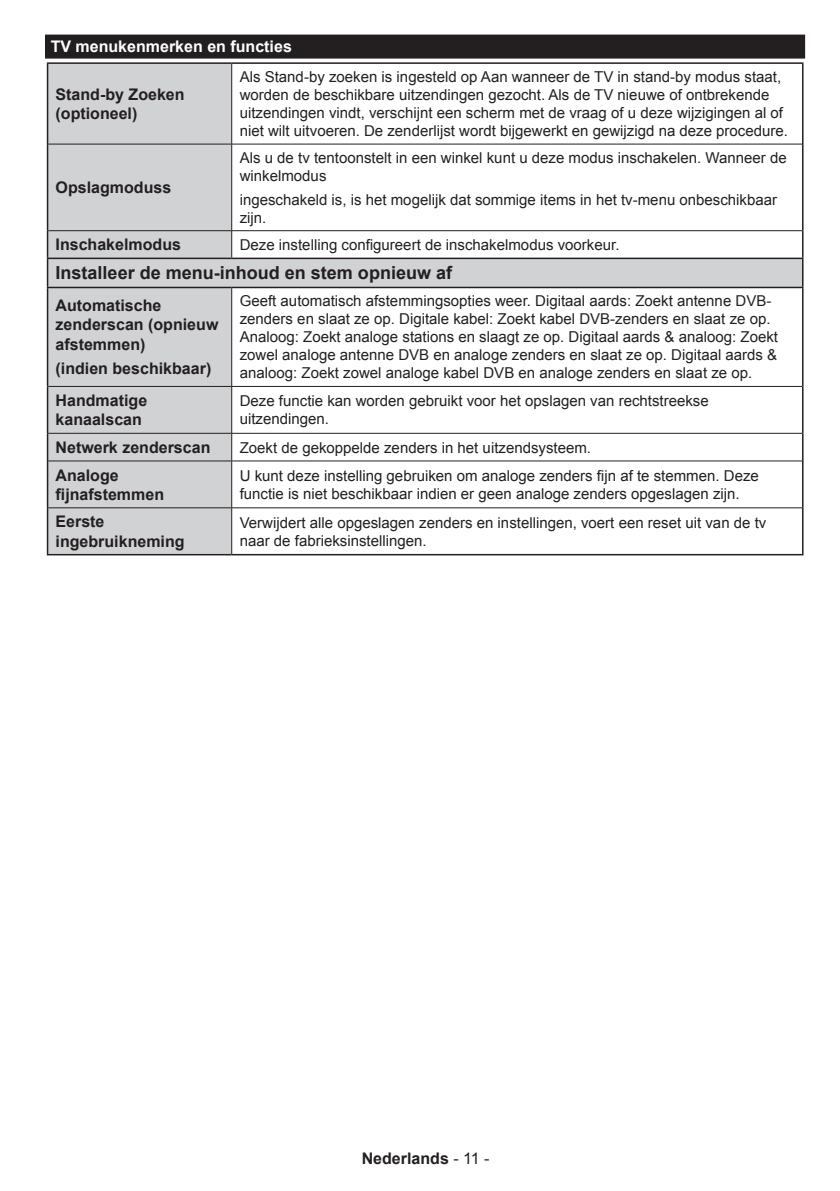
<style>
.page{position:relative;width:840px;height:1191px;background:#fff}
.page>*{position:absolute;margin:0;border:0;box-sizing:border-box;transform-origin:0 0}
.Tablo_stili_ust_basl{font:700 18px "Arial";color:#231f20}
.Body_text_bold{font:700 16px/19.2px "Arial";color:#231f20}
.Heading_Siyah_Goster{font:700 16px "Arial";color:#fff}
.Tablo_stili_govde{font:15px/18px "Arial";color:#231f20}
.s1{font-weight:400}
</style>
<div class="page">
<div style="left:45px;top:35px;width:759px;height:24px;background:#231f20"></div>
<svg style="left:48px;top:64px;width:753px;height:490px"></svg>
<hr style="left:801px;top:64px;width:2px;height:80px;background:#231f20">
<hr style="left:801px;top:231px;width:2px;height:27px;background:#231f20">
<hr style="left:801px;top:259px;width:2px;height:28px;background:#231f20">
<hr style="left:801px;top:288px;width:2px;height:98px;background:#231f20">
<hr style="left:801px;top:508px;width:2px;height:46px;background:#231f20">
<hr style="left:47px;top:64px;width:1px;height:80px;background:#231f20">
<hr style="left:47px;top:144px;width:1px;height:87px;background:#231f20">
<hr style="left:47px;top:288px;width:1px;height:98px;background:#231f20">
<hr style="left:47px;top:386px;width:1px;height:47px;background:#231f20">
<svg style="left:47px;top:433px;width:1px;height:28px"></svg>
<hr style="left:47px;top:461px;width:1px;height:47px;background:#231f20">
<hr style="left:47px;top:508px;width:1px;height:46px;background:#231f20">
<hr style="left:47px;top:62px;width:184px;height:2px;background:#231f20">
<hr style="left:231px;top:64px;width:1px;height:80px;background:#231f20">
<hr style="left:48px;top:144px;width:183px;height:1px;background:#231f20">
<hr style="left:231px;top:144px;width:570px;height:1px;background:#231f20">
<hr style="left:231px;top:144px;width:1px;height:86px;background:#231f20">
<hr style="left:48px;top:230px;width:183px;height:1px;background:#231f20">
<hr style="left:231px;top:230px;width:570px;height:1px;background:#231f20">
<svg style="left:231px;top:231px;width:1px;height:27px"></svg>
<hr style="left:231px;top:288px;width:1px;height:98px;background:#231f20">
<hr style="left:48px;top:386px;width:183px;height:1px;background:#231f20">
<hr style="left:231px;top:386px;width:570px;height:1px;background:#231f20">
<hr style="left:231px;top:387px;width:1px;height:46px;background:#231f20">
<hr style="left:48px;top:433px;width:183px;height:1px;background:#231f20">
<hr style="left:231px;top:433px;width:570px;height:1px;background:#231f20">
<svg style="left:231px;top:433px;width:1px;height:27px"></svg>
<hr style="left:48px;top:460px;width:183px;height:1px;background:#231f20">
<hr style="left:231px;top:460px;width:570px;height:1px;background:#231f20">
<hr style="left:231px;top:461px;width:1px;height:46px;background:#231f20">
<hr style="left:48px;top:507px;width:183px;height:1px;background:#231f20">
<hr style="left:231px;top:507px;width:570px;height:1px;background:#231f20">
<hr style="left:231px;top:508px;width:1px;height:46px;background:#231f20">
<hr style="left:47px;top:258px;width:184px;height:1px;background:#231f20">
<svg style="left:47px;top:231px;width:1px;height:56px"></svg>
<hr style="left:231px;top:258px;width:572px;height:1px;background:#231f20">
<hr style="left:47px;top:287px;width:184px;height:1px;background:#231f20">
<hr style="left:231px;top:62px;width:572px;height:2px;background:#231f20">
<hr style="left:801px;top:144px;width:2px;height:87px;background:#231f20">
<hr style="left:231px;top:287px;width:572px;height:1px;background:#231f20">
<hr style="left:801px;top:386px;width:2px;height:47px;background:#231f20">
<hr style="left:801px;top:433px;width:2px;height:28px;background:#231f20">
<hr style="left:801px;top:461px;width:2px;height:47px;background:#231f20">
<hr style="left:47px;top:554px;width:184px;height:1px;background:#231f20">
<hr style="left:231px;top:554px;width:572px;height:1px;background:#231f20">
<p class="Heading_Siyah_Goster" style="left:51px;top:35px;width:242px">TV menukenmerken en functies</p>
<p class="Body_text_bold" style="left:56px;top:85px;width:130px">Stand-by Zoeken (optioneel)</p>
<p class="Tablo_stili_govde" style="left:239px;top:68px;width:549px">Als Stand-by zoeken is ingesteld op Aan wanneer de TV in stand-by modus staat, worden de beschikbare uitzendingen gezocht. Als de TV nieuwe of ontbrekende uitzendingen vindt, verschijnt een scherm met de vraag of u deze wijzigingen al of niet wilt uitvoeren. De zenderlijst wordt bijgewerkt en gewijzigd na deze procedure.</p>
<p class="Body_text_bold" style="left:56px;top:178px;width:117px">Opslagmoduss</p>
<p class="Tablo_stili_govde" style="left:239px;top:149px;width:548px">Als u de tv tentoonstelt in een winkel kunt u deze modus inschakelen. Wanneer de winkelmodus</p>
<p class="Tablo_stili_govde" style="left:239px;top:191px;width:538px">ingeschakeld is, is het mogelijk dat sommige items in het tv-menu onbeschikbaar zijn.</p>
<p class="Body_text_bold" style="left:56px;top:236px;width:127px">Inschakelmodus</p>
<p class="Tablo_stili_govde" style="left:239px;top:236px;width:381px">Deze instelling configureert de inschakelmodus voorkeur.</p>
<p class="Tablo_stili_ust_basl" style="left:56px;top:261px;width:398px">Installeer de menu-inhoud en stem opnieuw af</p>
<p class="Body_text_bold" style="left:56px;top:296px;width:164px">Automatische zenderscan (opnieuw afstemmen)</p>
<p class="Body_text_bold" style="left:56px;top:360px;width:157px">(indien beschikbaar)</p>
<p class="Tablo_stili_govde" style="left:239px;top:292px;width:539px">Geeft automatisch afstemmingsopties weer. Digitaal aards: Zoekt antenne DVB&shy;zenders en slaat ze op. Digitale kabel: Zoekt kabel DVB-zenders en slaat ze op.<br>Analoog: Zoekt analoge stations en slaagt ze op. Digitaal aards &amp; analoog: Zoekt zowel analoge antenne DVB en analoge zenders en slaat ze op. Digitaal aards &amp; analoog: Zoekt zowel analoge kabel DVB en analoge zenders en slaat ze op.</p>
<p class="Body_text_bold" style="left:56px;top:391px;width:93px">Handmatige kanaalscan</p>
<p class="Tablo_stili_govde" style="left:239px;top:392px;width:470px">Deze functie kan worden gebruikt voor het opslagen van rechtstreekse uitzendingen.</p>
<p class="Body_text_bold" style="left:56px;top:438px;width:156px">Netwerk zenderscan</p>
<p class="Tablo_stili_govde" style="left:239px;top:438px;width:353px">Zoekt de gekoppelde zenders in het uitzendsysteem.</p>
<p class="Body_text_bold" style="left:56px;top:466px;width:110px">Analoge fijnafstemmen</p>
<p class="Tablo_stili_govde" style="left:239px;top:467px;width:520px">U kunt deze instelling gebruiken om analoge zenders fijn af te stemmen. Deze functie is niet beschikbaar indien er geen analoge zenders opgeslagen zijn.</p>
<p class="Body_text_bold" style="left:56px;top:513px;width:130px">Eerste ingebruikneming</p>
<p class="Tablo_stili_govde" style="left:239px;top:513px;width:528px">Verwijdert alle opgeslagen zenders en instellingen, voert een reset uit van de tv naar de fabrieksinstellingen.</p>
<p class="Body_text_bold" style="left:361px;top:1149px;width:129px">Nederlands <span class="s1">- 11 -</span></p>
</div>
